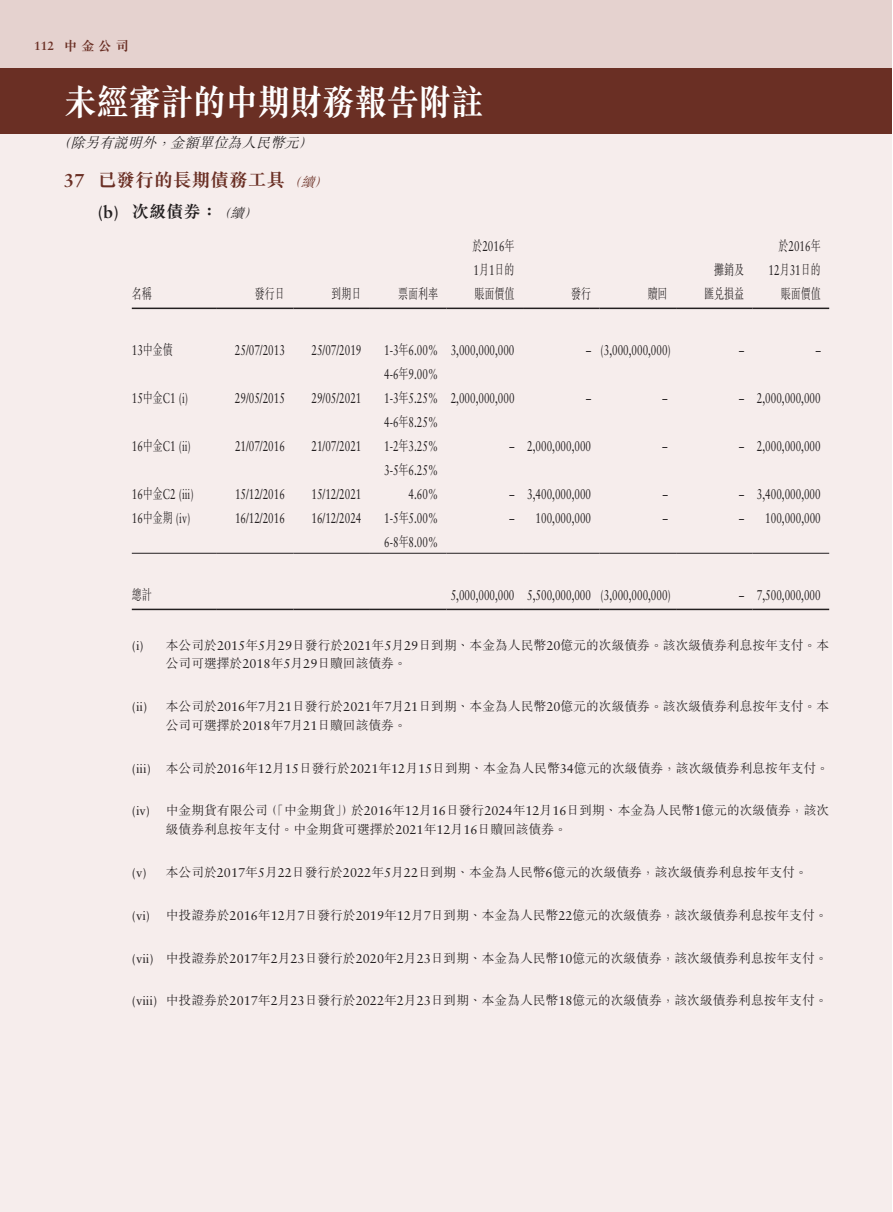
<style>
.page{position:relative;width:893px;height:1212px;background:#fff}
.page>*{position:absolute;margin:0;border:0;box-sizing:border-box;transform-origin:0 0}
.t1{font:700 36.75px "M Sung HK";letter-spacing:-.025em;color:#fff;scale:.9 1}
.t2{font:700 18.75px "M Sung HK";color:#6a2f24}
.t3{font:700 17.25px "M Sung HK";color:#231f20}
.t4{font:14.25px/24px "Sabon LT Std";color:#231f20;scale:.7 1}
.t5{font:300 14.25px/24px "M Sung HK";color:#231f20;scale:.7 1}
.t6{font:italic 300 14.25px "M Sung HK";color:#231f20}
.t7{font:700 13.5px "M Sung HK";color:#6a2f24}
.t8{font:300 12.75px/18.8px "M Sung HK";color:#231f20}
.t9{font:12.75px "Sabon LT Std";color:#231f20}
.s1{font-family:"Sabon LT Std";font-size:12px}
.s2{font-family:"Sabon LT Std"}
.s3{font-weight:300;font-style:italic;font-size:13.5px}
.s4{font-family:"M Sung HK";font-weight:300}
.s5{font-family:"Sabon LT Std";font-weight:400}
</style>
<div class="page">
<div style="left:0;top:125px;width:892px;height:1087px;background:#f6edec"></div>
<div style="left:0;top:0;width:892px;height:74px;background:#e5d2cf"></div>
<div style="left:0;top:68px;width:892px;height:65px;background:#6a2f24"></div>
<hr style="left:132px;top:308px;width:85px;height:1px;background:#231f20">
<hr style="left:217px;top:308px;width:76px;height:1px;background:#231f20">
<hr style="left:293px;top:308px;width:77px;height:1px;background:#231f20">
<hr style="left:370px;top:308px;width:76px;height:1px;background:#231f20">
<hr style="left:446px;top:308px;width:77px;height:1px;background:#231f20">
<hr style="left:523px;top:308px;width:77px;height:1px;background:#231f20">
<hr style="left:600px;top:308px;width:76px;height:1px;background:#231f20">
<hr style="left:676px;top:308px;width:77px;height:1px;background:#231f20">
<hr style="left:753px;top:308px;width:76px;height:1px;background:#231f20">
<hr style="left:132px;top:553px;width:85px;height:1px;background:#231f20">
<hr style="left:217px;top:553px;width:76px;height:1px;background:#231f20">
<hr style="left:293px;top:553px;width:77px;height:1px;background:#231f20">
<hr style="left:370px;top:553px;width:76px;height:1px;background:#231f20">
<hr style="left:446px;top:553px;width:77px;height:1px;background:#231f20">
<hr style="left:523px;top:553px;width:77px;height:1px;background:#231f20">
<hr style="left:600px;top:553px;width:76px;height:1px;background:#231f20">
<hr style="left:676px;top:553px;width:77px;height:1px;background:#231f20">
<hr style="left:753px;top:553px;width:76px;height:1px;background:#231f20">
<hr style="left:132px;top:609px;width:85px;height:1px;background:#231f20">
<hr style="left:217px;top:609px;width:76px;height:1px;background:#231f20">
<hr style="left:293px;top:609px;width:77px;height:1px;background:#231f20">
<hr style="left:370px;top:609px;width:76px;height:1px;background:#231f20">
<hr style="left:446px;top:609px;width:77px;height:1px;background:#231f20">
<hr style="left:523px;top:609px;width:77px;height:1px;background:#231f20">
<hr style="left:600px;top:609px;width:76px;height:1px;background:#231f20">
<hr style="left:676px;top:609px;width:77px;height:1px;background:#231f20">
<hr style="left:753px;top:609px;width:76px;height:1px;background:#231f20">
<p class="t7" style="left:34px;top:37px;width:97px"><span class="s1">112</span> 中金公司</p>
<h1 class="t1" style="left:64px;top:77px;width:468px">未經審計的中期財務報告附註</h1>
<p class="t6" style="left:56px;top:132px;width:263px">（除另有說明外，金額單位為人民幣元）</p>
<h2 class="t2" style="left:64px;top:167px;width:270px"><span class="s2">37</span> 已發行的長期債務工具<span class="s3">（續）</span></h2>
<h3 class="t3" style="left:98px;top:199px;width:166px"><span class="s2">(b)</span> 次級債券：<span class="s3">（續）</span></h3>
<p class="t5" style="left:132px;top:281px;width:30px">名稱</p>
<p class="t5" style="left:255px;top:281px;width:44px">發行日</p>
<p class="t5" style="left:331px;top:281px;width:44px">到期日</p>
<p class="t5" style="left:398px;top:281px;width:59px">票面利率</p>
<p class="t4" style="left:472px;top:234px;width:62px"><span class="s4">於</span>2016<span class="s4">年</span></p>
<p class="t5" style="left:473px;top:257px;width:60px"><span class="s5">1</span>月<span class="s5">1</span>日的賬面價值</p>
<p class="t5" style="left:571px;top:281px;width:30px">發行</p>
<p class="t5" style="left:648px;top:281px;width:30px">贖回</p>
<p class="t5" style="left:704px;top:257px;width:59px;text-align:right">攤銷及匯兌損益</p>
<p class="t4" style="left:769px;top:234px;width:76px;text-align:right"><span class="s4">於</span>2016<span class="s4">年<br></span>12<span class="s4">月</span>31<span class="s4">日的</span></p>
<p class="t5" style="left:781px;top:281px;width:58px">賬面價值</p>
<p class="t5" style="left:132px;top:337px;width:60px"><span class="s5">13</span>中金債</p>
<p class="t4" style="left:235px;top:338px;width:73px">25/07/2013</p>
<p class="t4" style="left:312px;top:338px;width:73px">25/07/2019</p>
<p class="t4" style="left:384px;top:338px;width:78px">1-3<span class="s4">年</span>6.00%<br>4-6<span class="s4">年</span>9.00%</p>
<p class="t4" style="left:451px;top:338px;width:93px">3,000,000,000</p>
<p class="t4" style="left:586px;top:338px;width:123px">– (3,000,000,000)</p>
<p class="t4" style="left:739px;top:338px;width:9px">–</p>
<p class="t4" style="left:816px;top:338px;width:9px">–</p>
<p class="t4" style="left:132px;top:386px;width:82px">15<span class="s4">中金</span>C1 (i)</p>
<p class="t4" style="left:235px;top:386px;width:73px">29/05/2015</p>
<p class="t4" style="left:312px;top:386px;width:73px">29/05/2021</p>
<p class="t4" style="left:384px;top:386px;width:78px">1-3<span class="s4">年</span>5.25%<br>4-6<span class="s4">年</span>8.25%</p>
<p class="t4" style="left:451px;top:386px;width:93px">2,000,000,000</p>
<p class="t4" style="left:586px;top:386px;width:9px">–</p>
<p class="t4" style="left:663px;top:386px;width:9px">–</p>
<p class="t4" style="left:739px;top:386px;width:118px">– 2,000,000,000</p>
<p class="t4" style="left:132px;top:434px;width:86px">16<span class="s4">中金</span>C1 (ii)</p>
<p class="t4" style="left:235px;top:434px;width:73px">21/07/2016</p>
<p class="t4" style="left:312px;top:434px;width:73px">21/07/2021</p>
<p class="t4" style="left:384px;top:434px;width:78px">1-2<span class="s4">年</span>3.25%<br>3-5<span class="s4">年</span>6.25%</p>
<p class="t4" style="left:510px;top:434px;width:118px">– 2,000,000,000</p>
<p class="t4" style="left:663px;top:434px;width:9px">–</p>
<p class="t4" style="left:739px;top:434px;width:118px">– 2,000,000,000</p>
<p class="t4" style="left:132px;top:482px;width:90px">16<span class="s4">中金</span>C2 (iii)</p>
<p class="t4" style="left:235px;top:482px;width:73px">15/12/2016</p>
<p class="t4" style="left:312px;top:482px;width:73px">15/12/2021</p>
<p class="t4" style="left:409px;top:482px;width:43px">4.60%</p>
<p class="t4" style="left:510px;top:482px;width:118px">– 3,400,000,000</p>
<p class="t4" style="left:663px;top:482px;width:9px">–</p>
<p class="t4" style="left:739px;top:482px;width:118px">– 3,400,000,000</p>
<p class="t4" style="left:132px;top:506px;width:85px">16<span class="s4">中金期</span> (iv)</p>
<p class="t4" style="left:235px;top:506px;width:73px">16/12/2016</p>
<p class="t4" style="left:312px;top:506px;width:73px">16/12/2024</p>
<p class="t4" style="left:384px;top:506px;width:78px">1-5<span class="s4">年</span>5.00%<br>6-8<span class="s4">年</span>8.00%</p>
<p class="t4" style="left:510px;top:506px;width:118px">– 100,000,000</p>
<p class="t4" style="left:663px;top:506px;width:9px">–</p>
<p class="t4" style="left:739px;top:506px;width:118px">– 100,000,000</p>
<p class="t5" style="left:132px;top:582px;width:30px">總計</p>
<p class="t4" style="left:451px;top:583px;width:316px">5,000,000,000 5,500,000,000 (3,000,000,000)</p>
<p class="t4" style="left:739px;top:583px;width:118px">– 7,500,000,000</p>
<p class="t8" style="left:166px;top:635px;width:665px;text-indent:-34px"><span class="s5">(i)</span> 本公司於<span class="s5">2015</span>年<span class="s5">5</span>月<span class="s5">29</span>日發行於<span class="s5">2021</span>年<span class="s5">5</span>月<span class="s5">29</span>日到期、本金為人民幣<span class="s5">20</span>億元的次級債券。該次級債券利息按年支付。本公司可選擇於<span class="s5">2018</span>年<span class="s5">5</span>月<span class="s5">29</span>日贖回該債券。</p>
<p class="t9" style="left:132px;top:699px;width:17px">(ii)</p>
<p class="t8" style="left:166px;top:696px;width:665px">本公司於<span class="s5">2016</span>年<span class="s5">7</span>月<span class="s5">21</span>日發行於<span class="s5">2021</span>年<span class="s5">7</span>月<span class="s5">21</span>日到期、本金為人民幣<span class="s5">20</span>億元的次級債券。該次級債券利息按年支付。本公司可選擇於<span class="s5">2018</span>年<span class="s5">7</span>月<span class="s5">21</span>日贖回該債券。</p>
<p class="t8" style="left:132px;top:758px;width:699px"><span class="s5">(iii)</span> 本公司於<span class="s5">2016</span>年<span class="s5">12</span>月<span class="s5">15</span>日發行於<span class="s5">2021</span>年<span class="s5">12</span>月<span class="s5">15</span>日到期、本金為人民幣<span class="s5">34</span>億元的次級債券，該次級債券利息按年支付。</p>
<p class="t8" style="left:166px;top:801px;width:665px;text-indent:-34px"><span class="s5">(iv)</span> 中金期貨有限公司（「中金期貨」）於<span class="s5">2016</span>年<span class="s5">12</span>月<span class="s5">16</span>日發行<span class="s5">2024</span>年<span class="s5">12</span>月<span class="s5">16</span>日到期、本金為人民幣<span class="s5">1</span>億元的次級債券，該次級債券利息按年支付。中金期貨可選擇於<span class="s5">2021</span>年<span class="s5">12</span>月<span class="s5">16</span>日贖回該債券。</p>
<p class="t8" style="left:132px;top:862px;width:677px"><span class="s5">(v)</span> 本公司於<span class="s5">2017</span>年<span class="s5">5</span>月<span class="s5">22</span>日發行於<span class="s5">2022</span>年<span class="s5">5</span>月<span class="s5">22</span>日到期、本金為人民幣<span class="s5">6</span>億元的次級債券，該次級債券利息按年支付。</p>
<p class="t8" style="left:132px;top:905px;width:697px"><span class="s5">(vi)</span> 中投證券於<span class="s5">2016</span>年<span class="s5">12</span>月<span class="s5">7</span>日發行於<span class="s5">2019</span>年<span class="s5">12</span>月<span class="s5">7</span>日到期、本金為人民幣<span class="s5">22</span>億元的次級債券，該次級債券利息按年支付。</p>
<p class="t8" style="left:132px;top:948px;width:697px"><span class="s5">(vii)</span> 中投證券於<span class="s5">2017</span>年<span class="s5">2</span>月<span class="s5">23</span>日發行於<span class="s5">2020</span>年<span class="s5">2</span>月<span class="s5">23</span>日到期、本金為人民幣<span class="s5">10</span>億元的次級債券，該次級債券利息按年支付。</p>
<p class="t8" style="left:132px;top:990px;width:697px"><span class="s5">(viii)</span> 中投證券於<span class="s5">2017</span>年<span class="s5">2</span>月<span class="s5">23</span>日發行於<span class="s5">2022</span>年<span class="s5">2</span>月<span class="s5">23</span>日到期、本金為人民幣<span class="s5">18</span>億元的次級債券，該次級債券利息按年支付。</p>
</div>
